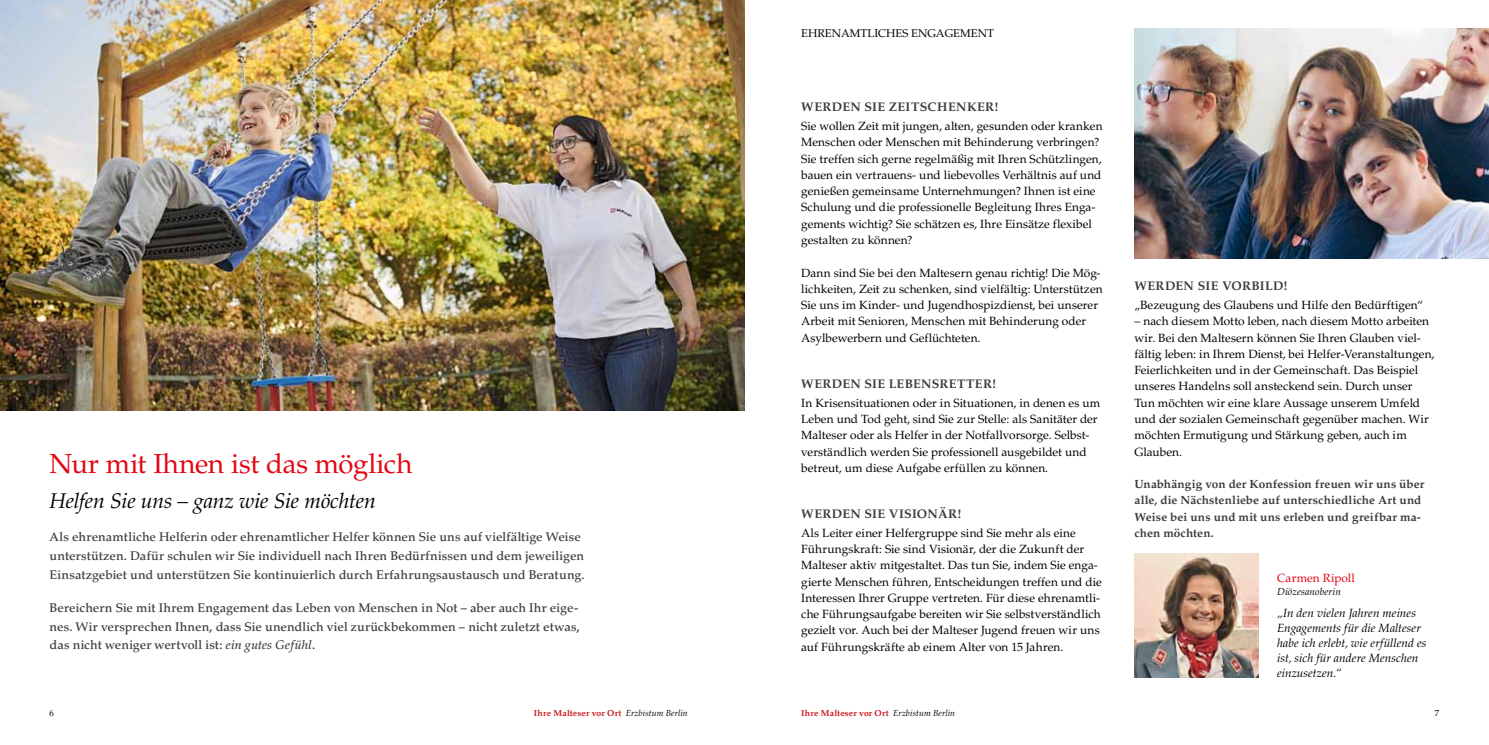
<style>
.page{position:relative;width:1489px;height:745px;background:#fff}
.page>*{position:absolute;margin:0;border:0;box-sizing:border-box;transform-origin:0 0}
.t1{font:27.5px "Palatino LT Std";letter-spacing:-.005em;color:#e30613}
.t2{font:italic 21.25px "Palatino LT Std";letter-spacing:-.015em;color:#000}
.t3{font:500 12.5px/18.8px "Palatino LT Std";letter-spacing:.005em;color:#3c3c3b}
.t4{font:700 12.5px "Palatino LT Std";letter-spacing:.035em;color:#3c3c3b}
.t5{font:11.88px/16.2px "Palatino LT Std";letter-spacing:.005em;color:#000}
.t6{font:700 11.88px/16.2px "Palatino LT Std";letter-spacing:.01em;color:#3c3c3b}
.t7{font:italic 11.88px/15px "Palatino LT Std";letter-spacing:.005em;color:#000}
.t8{font:11.88px "Palatino LT Std";letter-spacing:.005em;color:#e30613}
.t9{font:11.25px "Palatino LT Std";color:#000}
.t10{font:italic 10px "Palatino LT Std";letter-spacing:.01em;color:#000}
.t11{font:700 8.75px "Palatino LT Std";letter-spacing:.025em;color:#cd171a}
.t12{font:8.75px "Palatino LT Std";color:#000}
.s1{font-style:italic}
.s2{font-weight:400;font-style:italic;color:#000}
</style>
<div class="page">
<img style="left:0;top:0;width:744px;height:410px">
<img style="left:1134px;top:28px;width:354px;height:230px">
<img style="left:1134px;top:553px;width:124px;height:124px">
<h1 class="t1" style="left:50px;top:447px;width:364px">Nur mit Ihnen ist das möglich</h1>
<h2 class="t2" style="left:50px;top:488px;width:328px">Helfen Sie uns – ganz wie Sie möchten</h2>
<p class="t3" style="left:50px;top:527px;width:536px">Als ehrenamtliche Helferin oder ehrenamtlicher Helfer können Sie uns auf vielfältige Weise unterstützen. Dafür schulen wir Sie individuell nach Ihren Bedürfnissen und dem jeweiligen<br>Einsatzgebiet und unterstützen Sie kontinuierlich durch Erfahrungsaustausch und Beratung.</p>
<p class="t3" style="left:50px;top:598px;width:532px;text-align:justify">Bereichern Sie mit Ihrem Engagement das Leben von Menschen in Not – aber auch Ihr eige&shy;nes. Wir versprechen Ihnen, dass Sie unendlich viel zurückbekommen – nicht zuletzt etwas, das nicht weniger wertvoll ist: <span class="s1">ein gutes Gefühl</span>.</p>
<p class="t12" style="left:50px;top:707px;width:6px">6</p>
<p class="t11" style="left:534px;top:707px;width:155px">Ihre Malteser vor Ort <span class="s2">Erzbistum Berlin</span></p>
<p class="t9" style="left:801px;top:26px;width:194px">Ehrenamtliches Engagement</p>
<p class="t4" style="left:801px;top:100px;width:198px">WERDEN SIE ZEITSCHENKER!</p>
<p class="t5" style="left:801px;top:118px;width:303px">Sie wollen Zeit mit jungen, alten, gesunden oder kranken Menschen oder Menschen mit Behinderung verbringen?<br>Sie treffen sich gerne regelmäßig mit Ihren Schützlingen, bauen ein vertrauens- und liebevolles Verhältnis auf und genießen gemeinsame Unternehmungen? Ihnen ist eine Schulung und die professionelle Begleitung Ihres Enga&shy;gements wichtig? Sie schätzen es, Ihre Einsätze flexibel gestalten zu können?</p>
<p class="t5" style="left:801px;top:264px;width:303px">Dann sind Sie bei den Maltesern genau richtig! Die Mög&shy;lichkeiten, Zeit zu schenken, sind vielfältig: Unterstützen Sie uns im Kinder- und Jugendhospizdienst, bei unserer Arbeit mit Senioren, Menschen mit Behinderung oder Asylbewerbern und Geflüchteten.</p>
<p class="t4" style="left:801px;top:376px;width:196px">WERDEN SIE LEBENSRETTER!</p>
<p class="t5" style="left:801px;top:394px;width:301px">In Krisensituationen oder in Situationen, in denen es um Leben und Tod geht, sind Sie zur Stelle: als Sanitäter der Malteser oder als Helfer in der Notfallvorsorge. Selbst&shy;verständlich werden Sie professionell ausgebildet und betreut, um diese Aufgabe erfüllen zu können.</p>
<p class="t4" style="left:801px;top:506px;width:161px">WERDEN SIE VISIONÄR!</p>
<p class="t5" style="left:801px;top:524px;width:302px">Als Leiter einer Helfergruppe sind Sie mehr als eine Führungskraft: Sie sind Visionär, der die Zukunft der Malteser aktiv mitgestaltet. Das tun Sie, indem Sie enga&shy;gierte Menschen führen, Entscheidungen treffen und die Interessen Ihrer Gruppe vertreten. Für diese ehrenamtli&shy;che Führungsaufgabe bereiten wir Sie selbstverständlich gezielt vor. Auch bei der Malteser Jugend freuen wir uns auf Führungskräfte ab einem Alter von 15 Jahren.</p>
<p class="t4" style="left:1134px;top:278px;width:154px">WERDEN SIE VORBILD!</p>
<p class="t5" style="left:1134px;top:297px;width:290px">„Bezeugung des Glaubens und Hilfe den Bedürftigen“</p>
<p class="t5" style="left:1134px;top:313px;width:301px">– nach diesem Motto leben, nach diesem Motto arbeiten wir. Bei den Maltesern können Sie Ihren Glauben viel&shy;fältig leben: in Ihrem Dienst, bei Helfer-Veranstaltungen, Feierlichkeiten und in der Gemeinschaft. Das Beispiel unseres Handelns soll ansteckend sein. Durch unser Tun möchten wir eine klare Aussage unserem Umfeld und der sozialen Gemeinschaft gegenüber machen. Wir möchten Ermutigung und Stärkung geben, auch im Glauben.</p>
<p class="t6" style="left:1134px;top:475px;width:291px">Unabhängig von der Konfession freuen wir uns über alle, die Nächstenliebe auf unterschiedliche Art und Weise bei uns und mit uns erleben und greifbar ma&shy;chen möchten.</p>
<p class="t8" style="left:1276px;top:571px;width:79px">Carmen Ripoll</p>
<p class="t10" style="left:1276px;top:585px;width:65px">Diözesanoberin</p>
<p class="t7" style="left:1276px;top:605px;width:151px">„In den vielen Jahren meines<br>Engagements für die Malteser habe ich erlebt, wie erfüllend es ist, sich für andere Menschen einzusetzen.“</p>
<p class="t11" style="left:801px;top:707px;width:155px">Ihre Malteser vor Ort <span class="s2">Erzbistum Berlin</span></p>
<p class="t12" style="left:1434px;top:707px;width:6px">7</p>
</div>
